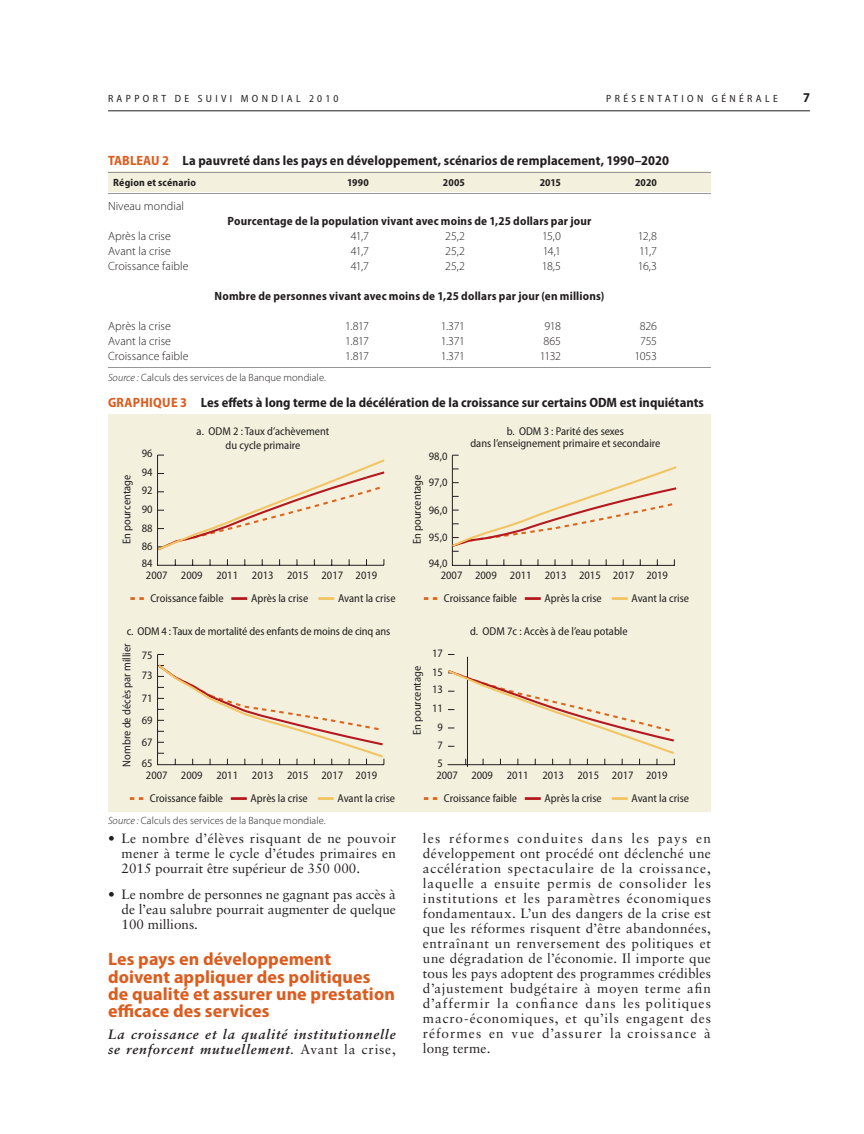
<style>
.page{position:relative;width:864px;height:1134px;background:#fff}
.page>*{position:absolute;margin:0;border:0;box-sizing:border-box;transform-origin:0 0}
.t1{font:700 semi-condensed 18px/17.2px "Myriad Pro";letter-spacing:.005em;color:#dc5c1e;scale:1.07 1}
.t2{font:13.5px/15px "Sabon";color:#231f20;text-align:justify}
.t3{font:700 semi-condensed 13.5px "Myriad Pro";color:#231f20}
.t4{font:italic 700 13.5px/15px "Sabon";letter-spacing:.06em;color:#231f20}
.t5{font:300 12px "Myriad Pro";color:#231f20}
.t6{font:700 semi-condensed 12px "Myriad Pro";letter-spacing:.015em;color:#231f20}
.t7{font:semi-condensed 11.4px/18.5px "Myriad Pro";color:#231f20}
.t8{font:300 10.5px "Myriad Pro";letter-spacing:.01em;color:#231f20}
.t9{font:semi-condensed 10.5px "Myriad Pro";letter-spacing:.32em;color:#231f20}
.t10{font:700 semi-condensed 10.5px "Myriad Pro";letter-spacing:.015em;color:#231f20}
.s1{color:#dc5c1e}
.s2{font-style:italic}
.s3{font-weight:400}
.s4{font-weight:400;font-style:normal}
</style>
<div class="page">
<hr style="left:108px;top:111px;width:702px;height:1px;background:#231f20">
<div style="left:108px;top:171px;width:603px;height:21px;background:#f3f1de"></div>
<hr style="left:108px;top:172px;width:603px;height:1px;background:#949698">
<hr style="left:108px;top:193px;width:603px;height:1px;background:#949698">
<hr style="left:108px;top:367px;width:603px;height:1px;background:#949698">
<div style="left:108px;top:414px;width:603px;height:397px;background:#f3f1de"></div>
<hr style="left:157px;top:455px;width:1px;height:110px;background:#231f20">
<hr style="left:157px;top:565px;width:227px;height:1px;background:#231f20">
<svg style="left:157px;top:455px;width:228px;height:97px"></svg>
<svg style="left:130px;top:597px;width:14px;height:3px"></svg>
<hr style="left:231px;top:597px;width:16px;height:3px;background:#b5181e">
<hr style="left:318px;top:597px;width:16px;height:3px;background:#f2c463">
<svg style="left:424px;top:597px;width:14px;height:3px"></svg>
<hr style="left:525px;top:597px;width:16px;height:3px;background:#b5181e">
<hr style="left:612px;top:597px;width:16px;height:3px;background:#f2c463">
<svg style="left:424px;top:797px;width:14px;height:3px"></svg>
<hr style="left:525px;top:797px;width:16px;height:3px;background:#b5181e">
<hr style="left:612px;top:797px;width:16px;height:3px;background:#f2c463">
<svg style="left:130px;top:797px;width:14px;height:3px"></svg>
<hr style="left:231px;top:797px;width:16px;height:3px;background:#b5181e">
<hr style="left:318px;top:797px;width:16px;height:3px;background:#f2c463">
<hr style="left:467px;top:657px;width:1px;height:110px;background:#231f20">
<svg style="left:447px;top:670px;width:228px;height:95px"></svg>
<hr style="left:452px;top:455px;width:1px;height:110px;background:#231f20">
<hr style="left:452px;top:565px;width:222px;height:1px;background:#231f20">
<svg style="left:451px;top:465px;width:226px;height:87px"></svg>
<hr style="left:157px;top:655px;width:1px;height:110px;background:#231f20">
<svg style="left:158px;top:663px;width:227px;height:102px"></svg>
<p class="t9" style="left:108px;top:92px;width:232px">Rapport de suivi mondial 2010</p>
<p class="t9" style="left:606px;top:92px;width:173px">Pr ésentation générale</p>
<p class="t3" style="left:803px;top:88px;width:8px">7</p>
<p class="t3" style="left:108px;top:151px;width:563px"><span class="s1">TABLEAU 2</span> La pauvreté dans les pays en développement, scénarios de remplacement, 1990–2020</p>
<p class="t10" style="left:113px;top:175px;width:84px">Région et scénario</p>
<p class="t10" style="left:347px;top:175px;width:23px">1990</p>
<p class="t10" style="left:443px;top:175px;width:24px">2005</p>
<p class="t10" style="left:540px;top:175px;width:23px">2015</p>
<p class="t10" style="left:635px;top:175px;width:23px">2020</p>
<p class="t5" style="left:108px;top:199px;width:78px">Niveau mondial</p>
<p class="t6" style="left:228px;top:213px;width:365px">Pourcentage de la population vivant avec moins de 1,25 dollars par jour</p>
<p class="t5" style="left:108px;top:229px;width:64px">Après la crise</p>
<p class="t5" style="left:351px;top:229px;width:20px">41,7</p>
<p class="t5" style="left:445px;top:229px;width:21px">25,2</p>
<p class="t5" style="left:542px;top:229px;width:20px">15,0</p>
<p class="t5" style="left:638px;top:229px;width:21px">12,8</p>
<p class="t5" style="left:108px;top:244px;width:65px">Avant la crise</p>
<p class="t5" style="left:351px;top:244px;width:20px">41,7</p>
<p class="t5" style="left:445px;top:244px;width:21px">25,2</p>
<p class="t5" style="left:543px;top:244px;width:20px">14,1</p>
<p class="t5" style="left:639px;top:244px;width:19px">11,7</p>
<p class="t5" style="left:108px;top:259px;width:82px">Croissance faible</p>
<p class="t5" style="left:351px;top:259px;width:20px">41,7</p>
<p class="t5" style="left:445px;top:259px;width:21px">25,2</p>
<p class="t5" style="left:542px;top:259px;width:21px">18,5</p>
<p class="t5" style="left:638px;top:259px;width:21px">16,3</p>
<p class="t6" style="left:215px;top:288px;width:391px">Nombre de personnes vivant avec moins de 1,25 dollars par jour (en millions)</p>
<p class="t5" style="left:108px;top:319px;width:64px">Après la crise</p>
<p class="t5" style="left:345px;top:319px;width:25px">1.817</p>
<p class="t5" style="left:441px;top:319px;width:26px">1.371</p>
<p class="t5" style="left:545px;top:319px;width:18px">918</p>
<p class="t5" style="left:640px;top:319px;width:19px">826</p>
<p class="t5" style="left:108px;top:334px;width:65px">Avant la crise</p>
<p class="t5" style="left:345px;top:334px;width:25px">1.817</p>
<p class="t5" style="left:441px;top:334px;width:26px">1.371</p>
<p class="t5" style="left:543px;top:334px;width:19px">865</p>
<p class="t5" style="left:640px;top:334px;width:18px">755</p>
<p class="t5" style="left:108px;top:349px;width:82px">Croissance faible</p>
<p class="t5" style="left:345px;top:349px;width:25px">1.817</p>
<p class="t5" style="left:441px;top:349px;width:26px">1.371</p>
<p class="t5" style="left:540px;top:349px;width:23px">1132</p>
<p class="t5" style="left:635px;top:349px;width:24px">1053</p>
<p class="t8" style="left:108px;top:371px;width:219px"><span class="s2">Source :</span> Calculs des services de la Banque mondiale.</p>
<p class="t3" style="left:108px;top:394px;width:597px"><span class="s1">GRAPHIQUE 3</span> Les effets à long terme de la décélération de la croissance sur certains ODM est inquiétants</p>
<p class="t7" style="left:117px;top:544px;width:71px;rotate:-90deg">En pourcentage</p>
<p class="t7" style="left:470px;top:425px;width:191px;line-height:12px;text-align:center">b. ODM 3 : Parité des sexes<br>dans l’enseignement primaire et secondaire</p>
<p class="t7" style="left:197px;top:424px;width:134px;line-height:13.6px;text-align:center">a. ODM 2 : Taux d’achèvement du cycle primaire</p>
<p class="t7" style="left:142px;top:444px;width:12px">96</p>
<p class="t7" style="left:429px;top:446px;width:20px">98,0</p>
<p class="t7" style="left:429px;top:473px;width:20px">97,0</p>
<p class="t7" style="left:142px;top:463px;width:12px;text-align:justify">94<br>92<br>90<br>88</p>
<p class="t7" style="left:142px;top:537px;width:12px;line-height:17.7px">86<br>84</p>
<p class="t7" style="left:150px;top:564px;width:228px;line-height:22.6px;text-indent:-4px">2007 2009 2011 2013 2015 2017 2019<br>Croissance faible</p>
<p class="t7" style="left:408px;top:544px;width:71px;rotate:-90deg">En pourcentage</p>
<p class="t7" style="left:429px;top:500px;width:20px">96,0</p>
<p class="t7" style="left:429px;top:528px;width:20px">95,0</p>
<p class="t7" style="left:441px;top:557px;width:229px;line-height:12.1px;text-indent:-12px">94,0<br>2007 2009 2011 2013 2015 2017 2019</p>
<p class="t7" style="left:251px;top:589px;width:59px">Après la crise</p>
<p class="t7" style="left:338px;top:589px;width:59px">Avant la crise</p>
<p class="t7" style="left:444px;top:589px;width:75px">Croissance faible</p>
<p class="t7" style="left:545px;top:589px;width:59px">Après la crise</p>
<p class="t7" style="left:632px;top:589px;width:59px">Avant la crise</p>
<p class="t7" style="left:142px;top:618px;width:250px;line-height:24.5px;text-indent:-15px">c. ODM 4 : Taux de mortalité des enfants de moins de cinq ans<br>75</p>
<p class="t7" style="left:142px;top:664px;width:12px;line-height:23.2px">73<br>71</p>
<p class="t7" style="left:142px;top:710px;width:12px;line-height:21.1px;text-align:justify">69<br>67<br>65</p>
<p class="t7" style="left:146px;top:766px;width:233px">2007 2009 2011 2013 2015 2017 2019</p>
<p class="t7" style="left:117px;top:767px;width:125px;rotate:-90deg">Nombre de décès par millier</p>
<p class="t7" style="left:408px;top:735px;width:71px;rotate:-90deg">En pourcentage</p>
<p class="t7" style="left:432px;top:644px;width:12px">17</p>
<p class="t7" style="left:470px;top:621px;width:159px">d. ODM 7c : Accès à de l’eau potable</p>
<p class="t7" style="left:432px;top:663px;width:12px;text-align:center">15<br>13<br>11<br>9</p>
<p class="t7" style="left:438px;top:736px;width:7px;line-height:17.7px">7<br>5</p>
<p class="t7" style="left:436px;top:766px;width:233px">2007 2009 2011 2013 2015 2017 2019</p>
<p class="t7" style="left:150px;top:789px;width:75px">Croissance faible</p>
<p class="t7" style="left:251px;top:789px;width:59px">Après la crise</p>
<p class="t7" style="left:338px;top:789px;width:59px">Avant la crise</p>
<p class="t7" style="left:444px;top:789px;width:75px">Croissance faible</p>
<p class="t7" style="left:545px;top:789px;width:59px">Après la crise</p>
<p class="t7" style="left:632px;top:789px;width:59px">Avant la crise</p>
<p class="t8" style="left:108px;top:814px;width:219px"><span class="s2">Source :</span> Calculs des services de la Banque mondiale.</p>
<p class="t2" style="left:122px;top:831px;width:276px;text-indent:-13px">• Le nombre d’élèves risquant de ne pouvoir mener à terme le cycle d’études primaires en 2015 pourrait être supérieur de 350 000.</p>
<p class="t2" style="left:122px;top:887px;width:276px;text-indent:-14px">• Le nombre de personnes ne gagnant pas accès à de l’eau salubre pourrait augmenter de quelque 100 millions.</p>
<h1 class="t1" style="left:108px;top:950px;width:270px">Les pays en développement doivent appliquer des politiques de qualité et assurer une prestation efficace des services</h1>
<p class="t4" style="left:108px;top:1027px;width:289px">La croissance et la qualité institutionnelle se renforcent mutuellement<span class="s3">.</span> <span class="s4">Avant la crise,</span></p>
<p class="t2" style="left:423px;top:831px;width:290px">les réformes conduites dans les pays en développement ont procédé ont déclenché une accélération spectaculaire de la croissance, laquelle a ensuite permis de consolider les institutions et les paramètres économiques fondamentaux. L’un des dangers de la crise est que les réformes risquent d’être abandonnées, entraînant un renversement des politiques et une dégradation de l’économie. Il importe que tous les pays adoptent des programmes crédibles d’ajustement budgétaire à moyen terme afin d’affermir la confiance dans les politiques macro-économiques, et qu’ils engagent des réformes en vue d’assurer la croissance à long terme.</p>
</div>
